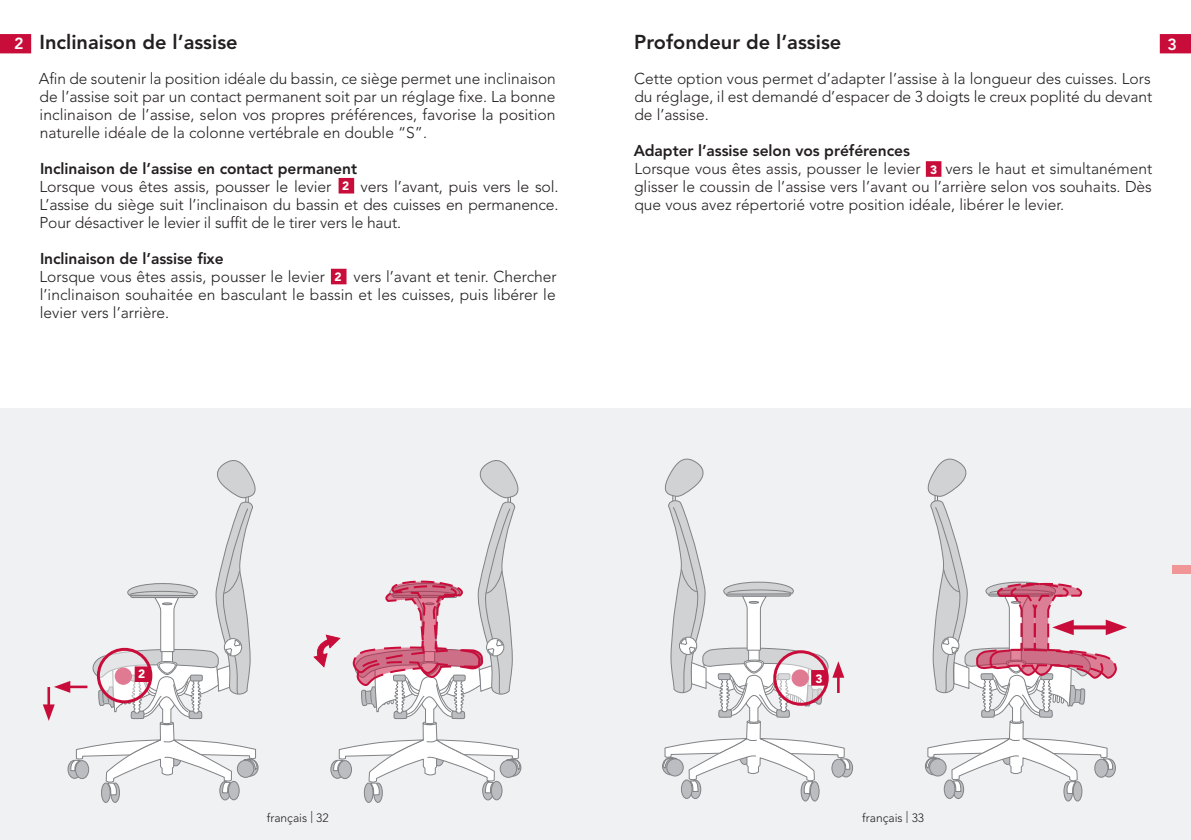
<style>
.page{position:relative;width:1191px;height:840px;background:#fff}
.page>*{position:absolute;margin:0;border:0;box-sizing:border-box;transform-origin:0 0}
.t1{font:800 20px "Avenir";color:#231f20}
.t2{font:800 16px "Avenir";color:#fff}
.t3{font:300 15.6px/18px "Avenir";color:#231f20;text-align:justify}
.t4{font:800 15.6px "Avenir";letter-spacing:-.005em;color:#231f20}
.t5{font:300 12px "Avenir";color:#231f20}
.t6{font:900 12px "Avenir";color:#fff}
</style>
<div class="page">
<svg style="left:1159px;top:34px;width:32px;height:19px"></svg>
<svg style="left:0;top:34px;width:31px;height:19px"></svg>
<div style="left:0;top:408px;width:595px;height:431px;background:#f0f1f2"></div>
<div style="left:595px;top:408px;width:596px;height:431px;background:#f0f1f2"></div>
<div style="left:338px;top:178px;width:16px;height:15px;background:#c80d3a"></div>
<div style="left:926px;top:161px;width:15px;height:16px;background:#c80d3a;border:2px solid #c80d3a"></div>
<div style="left:331px;top:268px;width:15px;height:16px;background:#c80d3a"></div>
<svg style="left:43px;top:460px;width:215px;height:343px"></svg>
<svg style="left:313px;top:460px;width:208px;height:343px"></svg>
<svg style="left:839px;top:758px;width:13px;height:18px"></svg>
<div style="left:839px;top:758px;width:14px;height:19px;border:1px solid #808285;border-radius:50%"></div>
<svg style="left:662px;top:458px;width:188px;height:344px"></svg>
<div style="left:811px;top:669px;width:15px;height:16px;background:#c80d3a;border:2px solid #c80d3a"></div>
<svg style="left:925px;top:458px;width:202px;height:344px"></svg>
<div style="left:1172px;top:564px;width:19px;height:9px;background:#f09697"></div>
<p class="t1" style="left:40px;top:30px;width:200px">Inclinaison de l’assise</p>
<p class="t3" style="left:39px;top:69px;width:518px">Afin de soutenir la position idéale du bassin, ce siège permet une inclinaison de l’assise soit par un contact permanent soit par un réglage fixe. La bonne inclinaison de l’assise, selon vos propres préférences, favorise la position naturelle idéale de la colonne vertébrale en double “S”.</p>
<p class="t4" style="left:40px;top:159px;width:319px">Inclinaison de l’assise en contact permanent</p>
<p class="t3" style="left:39px;top:177px;width:293px">Lorsque vous êtes assis, pousser le levier</p>
<p class="t1" style="left:634px;top:30px;width:209px">Profondeur de l’assise</p>
<p class="t3" style="left:634px;top:69px;width:519px">Cette option vous permet d’adapter l’assise à la longueur des cuisses. Lors du réglage, il est demandé d’espacer de 3 doigts le creux poplité du devant de l’assise.</p>
<p class="t4" style="left:633px;top:141px;width:278px">Adapter l’assise selon vos préférences</p>
<p class="t3" style="left:634px;top:160px;width:288px">Lorsque vous êtes assis, pousser le levier</p>
<p class="t2" style="left:14px;top:34px;width:11px">2</p>
<p class="t2" style="left:1167px;top:35px;width:11px">3</p>
<p class="t3" style="left:634px;top:160px;width:520px;text-indent:311px">vers le haut et simultanément glisser le coussin de l’assise vers l’avant ou l’arrière selon vos souhaits. Dès que vous avez répertorié votre position idéale, libérer le levier.</p>
<p class="t6" style="left:930px;top:162px;width:9px">3</p>
<p class="t3" style="left:39px;top:177px;width:521px;text-indent:321px">vers l’avant, puis vers le sol.<br>L’assise du siège suit l’inclinaison du bassin et des cuisses en permanence.<br>Pour désactiver le levier il suffit de le tirer vers le haut.</p>
<p class="t4" style="left:40px;top:249px;width:185px">Inclinaison de l’assise fixe</p>
<p class="t3" style="left:39px;top:267px;width:287px">Lorsque vous êtes assis, pousser le levier</p>
<p class="t6" style="left:342px;top:178px;width:9px">2</p>
<p class="t3" style="left:40px;top:267px;width:518px;text-indent:314px">vers l’avant et tenir. Chercher l’inclinaison souhaitée en basculant le bassin et les cuisses, puis libérer le levier vers l’arrière.</p>
<p class="t6" style="left:334px;top:269px;width:9px">2</p>
<p class="t6" style="left:138px;top:666px;width:9px">2</p>
<p class="t6" style="left:815px;top:670px;width:9px">3</p>
<p class="t5" style="left:267px;top:810px;width:63px">français | 32</p>
<p class="t5" style="left:862px;top:810px;width:63px">français | 33</p>
</div>
